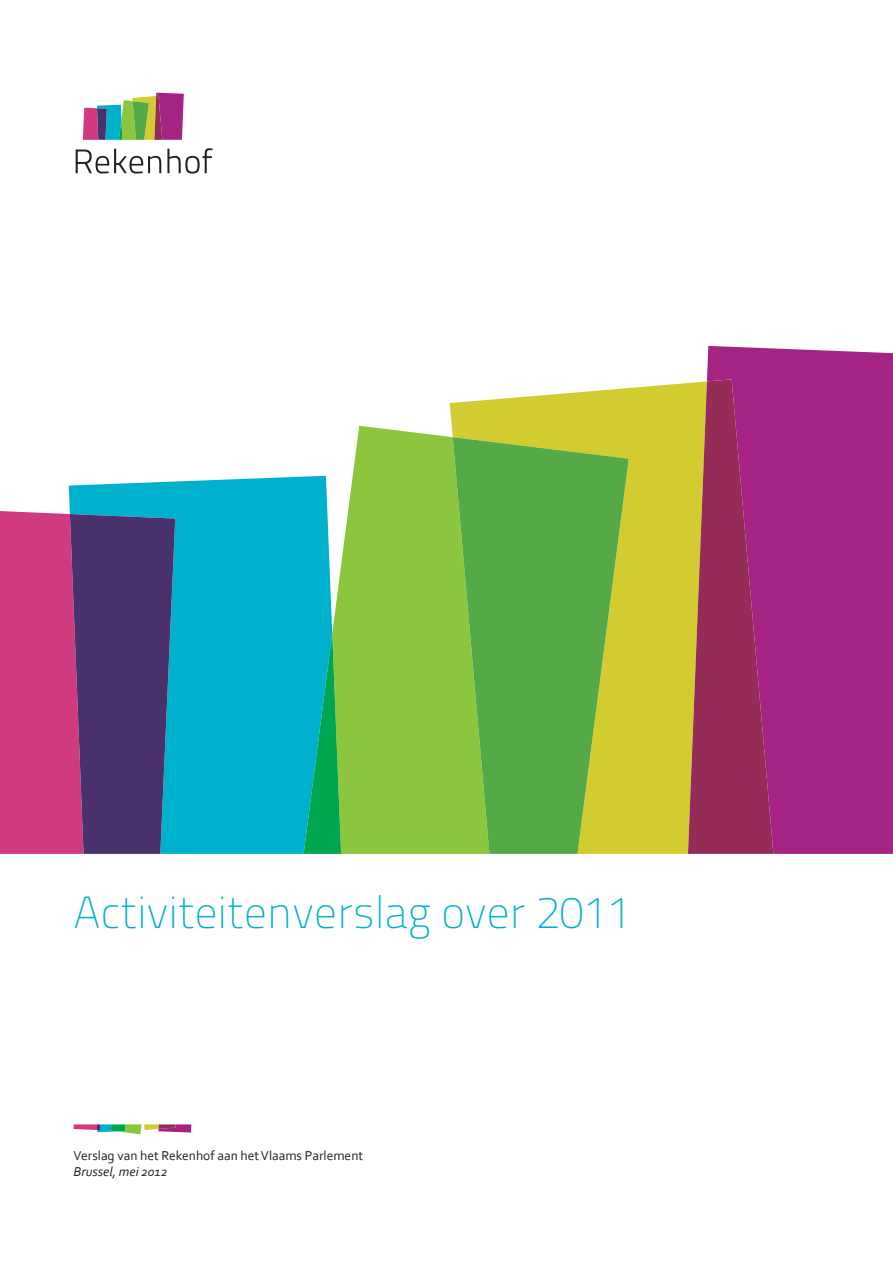
<style>
.page{position:relative;width:893px;height:1263px;background:#fff}
.page>*{position:absolute;margin:0;border:0;box-sizing:border-box;transform-origin:0 0}
.t1{font:45px "Titillium Text 25 L 1 wt";color:#00b1cd}
.t2{font:13.5px "Corbel";color:#231f20}
.t3{font:italic 13.5px "Corbel";color:#231f20}
</style>
<div class="page">
<svg style="left:74px;top:1124px;width:117px;height:10px"></svg>
<div style="left:707px;top:346px;width:186px;height:508px;background:#a42383"></div>
<div style="left:450px;top:383px;width:238px;height:471px;background:#d3cc31"></div>
<svg style="left:688px;top:379px;width:85px;height:475px;background:#a0405c"></svg>
<svg style="left:332px;top:426px;width:157px;height:428px;background:#93c94a"></svg>
<svg style="left:453px;top:437px;width:176px;height:417px;background:#6eb242"></svg>
<div style="left:69px;top:476px;width:263px;height:378px;background:#00b1cd"></div>
<svg style="left:304px;top:633px;width:37px;height:221px;background:#12ad7d"></svg>
<svg style="left:0;top:508px;width:175px;height:346px;background:#833c7a"></svg>
<svg style="left:76px;top:149px;width:85px;height:25px"></svg>
<svg style="left:167px;top:148px;width:45px;height:26px"></svg>
<svg style="left:83px;top:93px;width:101px;height:47px;background:#998a89"></svg>
<h1 class="t1" style="left:74px;top:880px;width:559px">Activiteitenverslag over 2011</h1>
<p class="t2" style="left:74px;top:1147px;width:291px">Verslag van het Rekenhof aan het Vlaams Parlement</p>
<p class="t3" style="left:74px;top:1163px;width:96px">Brussel, mei 2012</p>
</div>
